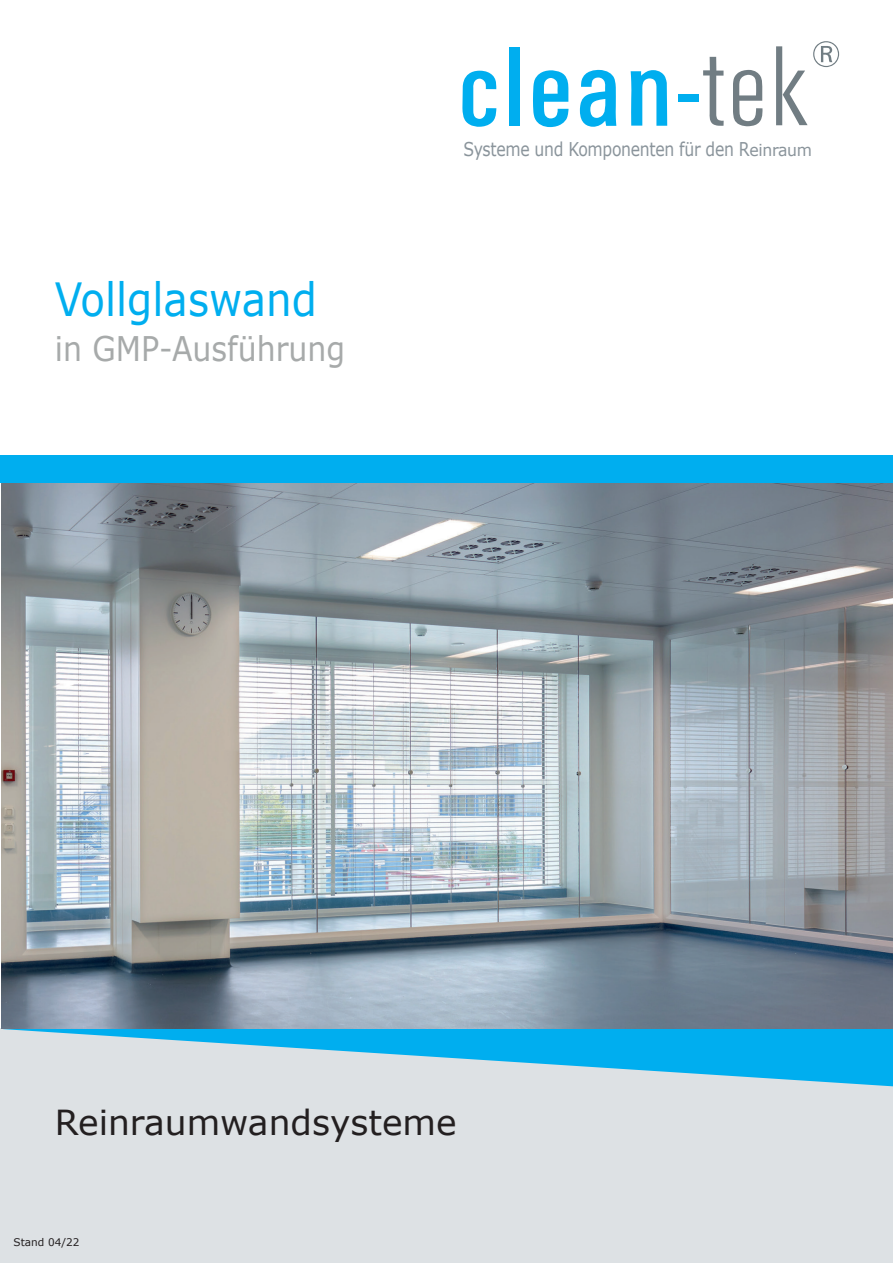
<style>
.page{position:relative;width:893px;height:1263px;background:#fff}
.page>*{position:absolute;margin:0;border:0;box-sizing:border-box;transform-origin:0 0}
.t1{font:45.75px "Verdana";color:#00aeef;scale:.88 1}
.t2{font:34.5px "Verdana";color:#231f20}
.t3{font:33.9px "Verdana";color:#a7aaaa;scale:.88 1}
.t4{font:18.9px "Verdana";letter-spacing:-.02em;color:#8a949b;scale:.83 1}
.t5{font:10.5px "Verdana";color:#231f20}
.s1{font-size:16.5px}
</style>
<div class="page">
<svg style="left:703px;top:57px;width:21px;height:69px"></svg>
<svg style="left:733px;top:70px;width:30px;height:56px"></svg>
<svg style="left:776px;top:41px;width:63px;height:84px"></svg>
<svg style="left:462px;top:71px;width:34px;height:56px"></svg>
<div style="left:509px;top:47px;width:11px;height:79px;background:#00aeef"></div>
<svg style="left:533px;top:70px;width:35px;height:57px"></svg>
<svg style="left:580px;top:70px;width:36px;height:57px"></svg>
<svg style="left:631px;top:70px;width:36px;height:56px"></svg>
<div style="left:678px;top:94px;width:21px;height:8px;background:#00aeef"></div>
<svg style="left:3px;top:1029px;width:890px;height:27px;background:#33b9ec"></svg>
<div style="left:3px;top:1056px;width:890px;height:207px;background:#dde1e4"></div>
<div style="left:0;top:456px;width:893px;height:27px;background:#00aeef"></div>
<img style="left:1px;top:483px;width:892px;height:546px">
<h1 class="t1" style="left:55px;top:267px;width:300px">Vollglaswand</h1>
<h3 class="t3" style="left:55px;top:325px;width:331px">in GMP-Ausführung</h3>
<p class="t4" style="left:463px;top:136px;width:421px">Systeme und Komponenten für den R<span class="s1">einraum</span></p>
<h2 class="t2" style="left:55px;top:1099px;width:403px">Reinraumwandsysteme</h2>
<p class="t5" style="left:14px;top:1234px;width:67px">Stand 04/22</p>
</div>
